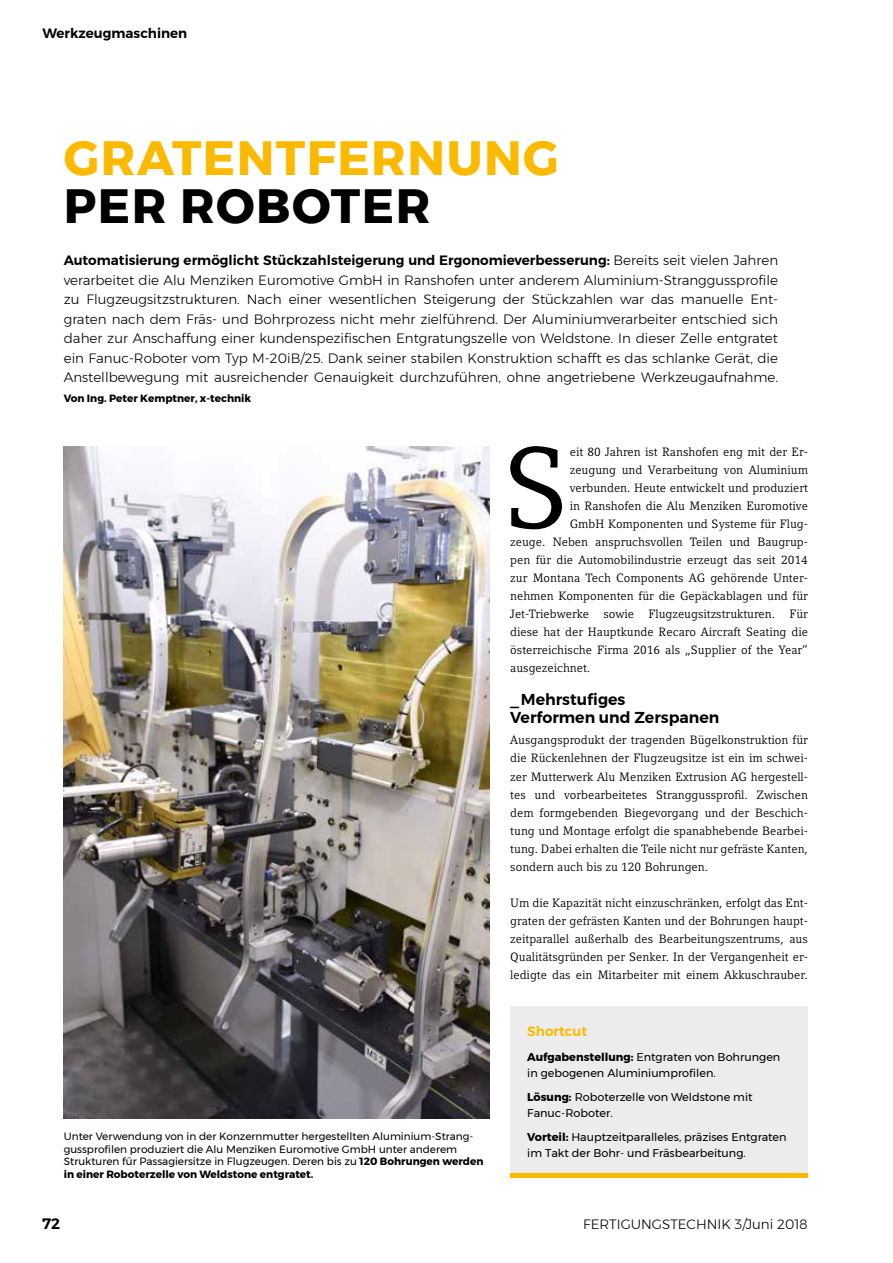
<style>
.page{position:relative;width:893px;height:1263px;background:#fff}
.page>*{position:absolute;margin:0;border:0;box-sizing:border-box;transform-origin:0 0}
.t1{font:114.45px "Compatil Letter LT Pro";color:#000}
.t2{font:700 48px "Montserrat";letter-spacing:.03em;color:#fbba00}
.t3{font:700 48px "Montserrat";letter-spacing:.03em;color:#000}
.t4{font:600 15.75px/18px "Montserrat";color:#000}
.t5{font:600 15px "Montserrat";color:#000}
.t6{font:300 13.5px/19.5px "Montserrat";color:#000;text-align:justify}
.t7{font:600 13.5px "Montserrat";color:#000}
.t8{font:600 13.5px "Montserrat";color:#fbba00}
.t9{font:12px/18px "Compatil Letter LT Pro";color:#000;text-align:justify}
.t10{font:11.25px/15.8px "Montserrat";color:#000}
.t11{font:10.5px/12.6px "Montserrat";color:#000}
.t12{font:700 10.5px "Montserrat";color:#000}
.s1{font-weight:600}
.s2{font-weight:700}
</style>
<div class="page">
<div style="left:510px;top:1006px;width:298px;height:167px;background:#ececed"></div>
<img style="left:64px;top:447px;width:425px;height:672px">
<div style="left:510px;top:1173px;width:298px;height:5px;background:#fbba00"></div>
<p class="t7" style="left:43px;top:23px;width:146px">Werkzeugmaschinen</p>
<h2 class="t2" style="left:64px;top:120px;width:497px">GRATENTFERNUNG</h2>
<h2 class="t3" style="left:64px;top:168px;width:368px">PER ROBOTER</h2>
<p class="t6" style="left:64px;top:250px;width:716px"><span class="s1">Automatisierung ermöglicht Stückzahlsteigerung und Ergonomieverbesserung:</span> Bereits seit vielen Jahren verarbeitet die Alu Menziken Euromotive GmbH in Ranshofen unter anderem Aluminium-Stranggussprofile zu Flugzeugsitzstrukturen. Nach einer wesentlichen Steigerung der Stückzahlen war das manuelle Ent&shy;graten nach dem Fräs- und Bohrprozess nicht mehr zielführend. Der Aluminiumverarbeiter entschied sich daher zur Anschaffung einer kundenspezifischen Entgratungszelle von Weldstone. In dieser Zelle entgratet ein Fanuc-Roboter vom Typ M-20iB/25. Dank seiner stabilen Konstruktion schafft es das schlanke Gerät, die Anstellbewegung mit ausreichender Genauigkeit durchzuführen, ohne angetriebene Werkzeugaufnahme.</p>
<p class="t12" style="left:64px;top:390px;width:189px">Von Ing. Peter Kemptner, x-technik</p>
<p class="t11" style="left:64px;top:1130px;width:421px">Unter Verwendung von in der Konzernmutter hergestellten Aluminium-Strang&shy;gussprofilen produziert die Alu Menziken Euromotive GmbH unter anderem Strukturen für Passagiersitze in Flugzeugen. Deren bis zu <span class="s2">120 Bohrungen werden in einer Roboterzelle von Weldstone entgratet.</span></p>
<h1 class="t1" style="left:503px;top:422px;width:69px">S</h1>
<p class="t9" style="left:570px;top:443px;width:240px">eit 80 Jahren ist Ranshofen eng mit der Er-</p>
<p class="t9" style="left:570px;top:461px;width:240px">zeugung und Verarbeitung von Aluminium</p>
<p class="t9" style="left:570px;top:479px;width:240px">verbunden. Heute entwickelt und produziert</p>
<p class="t9" style="left:570px;top:497px;width:240px">in Ranshofen die Alu Menziken Euromotive</p>
<p class="t9" style="left:570px;top:515px;width:240px">GmbH Komponenten und Systeme für Flug-</p>
<p class="t9" style="left:510px;top:533px;width:299px">zeuge. Neben anspruchsvollen Teilen und Baugrup-</p>
<p class="t9" style="left:510px;top:551px;width:299px">pen für die Automobilindustrie erzeugt das seit 2014</p>
<p class="t9" style="left:510px;top:569px;width:299px">zur Montana Tech Components AG gehörende Unter-</p>
<p class="t9" style="left:510px;top:587px;width:299px">nehmen Komponenten für die Gepäckablagen und für</p>
<p class="t9" style="left:510px;top:605px;width:299px">Jet-Triebwerke sowie Flugzeugsitzstrukturen. Für</p>
<p class="t9" style="left:510px;top:623px;width:299px">diese hat der Hauptkunde Recaro Aircraft Seating die</p>
<p class="t9" style="left:510px;top:641px;width:299px">österreichische Firma 2016 als „Supplier of the Year“</p>
<p class="t9" style="left:510px;top:659px;width:81px">ausgezeichnet.</p>
<h3 class="t4" style="left:510px;top:691px;width:211px">_Mehrstufiges<br>Verformen und Zerspanen</h3>
<p class="t9" style="left:510px;top:731px;width:299px">Ausgangsprodukt der tragenden Bügelkonstruktion für die Rückenlehnen der Flugzeugsitze ist ein im schwei&shy;zer Mutterwerk Alu Menziken Extrusion AG hergestell&shy;tes und vorbearbeitetes Stranggussprofil. Zwischen dem formgebenden Biegevorgang und der Beschich&shy;tung und Montage erfolgt die spanabhebende Bearbei&shy;tung. Dabei erhalten die Teile nicht nur gefräste Kanten, sondern auch bis zu 120 Bohrungen.</p>
<p class="t9" style="left:510px;top:894px;width:299px">Um die Kapazität nicht einzuschränken, erfolgt das Ent&shy;graten der gefrästen Kanten und der Bohrungen haupt&shy;zeitparallel außerhalb des Bearbeitungszentrums, aus Qualitätsgründen per Senker. In der Vergangenheit er&shy;ledigte das ein Mitarbeiter mit einem Akkuschrauber.</p>
<p class="t8" style="left:527px;top:1021px;width:61px">Shortcut</p>
<p class="t10" style="left:527px;top:1049px;width:255px"><span class="s2">Aufgabenstellung:</span> Entgraten von Bohrungen in gebogenen Aluminiumprofilen.</p>
<p class="t10" style="left:527px;top:1089px;width:227px"><span class="s2">Lösung:</span> Roboterzelle von Weldstone mit<br>Fanuc-Roboter.</p>
<p class="t10" style="left:527px;top:1129px;width:261px"><span class="s2">Vorteil:</span> Hauptzeitparalleles, präzises Entgraten im Takt der Bohr- und Fräsbearbeitung.</p>
<p class="t5" style="left:43px;top:1212px;width:19px">72</p>
<p class="t6" style="left:583px;top:1214px;width:226px">FERTIGUNGSTECHNIK 3/Juni 2018</p>
</div>
